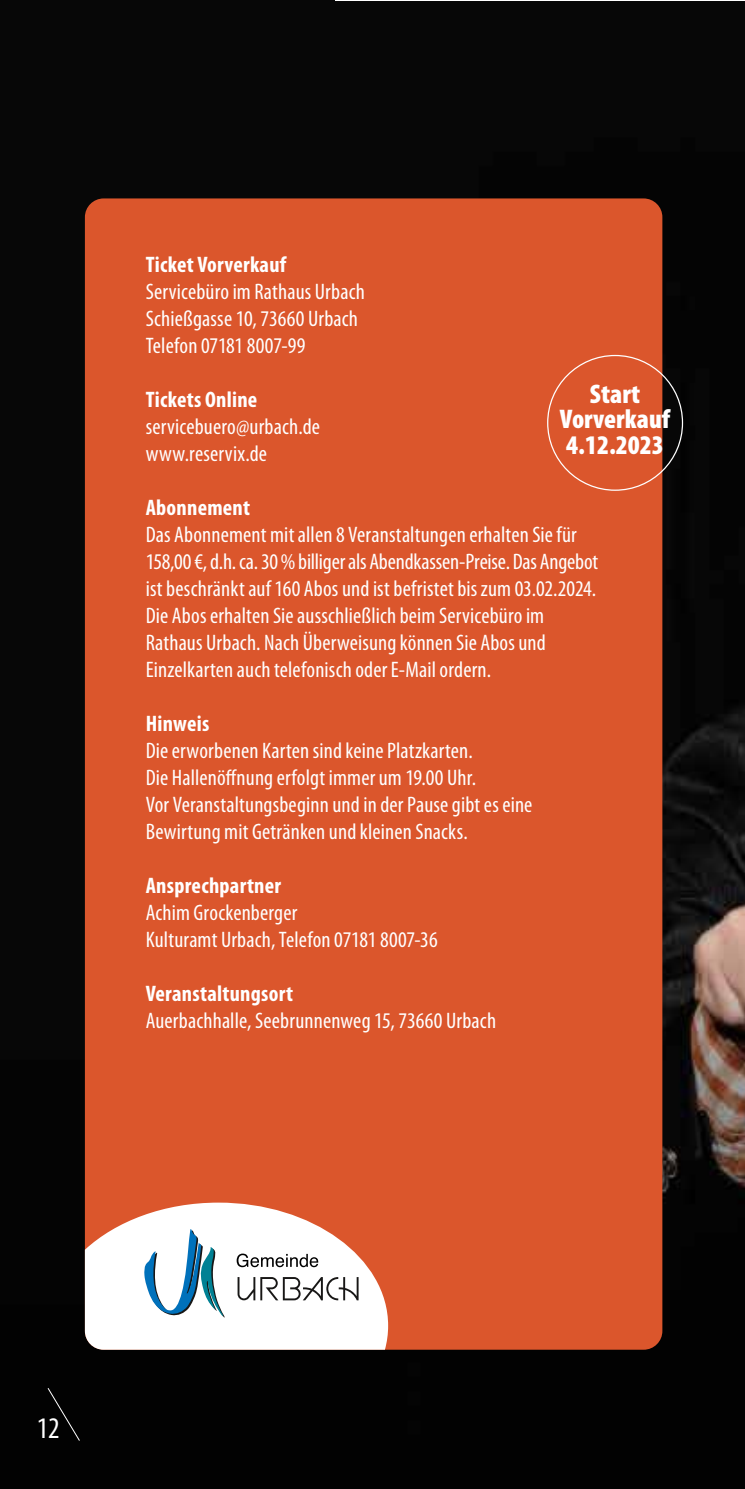
<style>
.page{position:relative;width:745px;height:1489px;background:#fff}
.page>*{position:absolute;margin:0;border:0;box-sizing:border-box;transform-origin:0 0}
.t1{font:condensed 30px "Myriad Pro";color:#fff}
.t2{font:900 condensed 27px/25.5px "Myriad Pro";color:#fff;text-align:center}
.t3{font:condensed 22.5px/27px "Myriad Pro";letter-spacing:.005em;color:#fff}
.t4{font:700 condensed 22.5px "Myriad Pro";letter-spacing:.01em;color:#fff}
</style>
<div class="page">
<div style="left:0;top:0;width:744px;height:1488px;background:#070707"></div>
<div style="left:47px;top:1386px;width:33px;height:55px;background:#020202"></div>
<div style="left:85px;top:198px;width:577px;height:1151px;background:#db562c;border-radius:19px"></div>
<svg style="left:85px;top:1202px;width:303px;height:147px;fill:#fff"></svg>
<svg style="left:144px;top:1228px;width:81px;height:89px;background:#b3cfdd"></svg>
<svg style="left:237px;top:1276px;width:121px;height:24px;background:#c6c6c6"></svg>
<svg style="left:236px;top:1253px;width:82px;height:14px"></svg>
<p class="t4" style="left:146px;top:252px;width:142px">Ticket Vorverkauf</p>
<p class="t3" style="left:146px;top:278px;width:220px">Servicebüro im Rathaus Urbach<br>Schießgasse 10, 73660 Urbach<br>Telefon 07181 8007-99</p>
<p class="t4" style="left:146px;top:387px;width:113px">Tickets Online</p>
<p class="t3" style="left:146px;top:413px;width:176px">servicebuero@urbach.de www.reservix.de</p>
<p class="t4" style="left:146px;top:495px;width:106px">Abonnement</p>
<p class="t3" style="left:146px;top:521px;width:453px">Das Abonnement mit allen 8 Veranstaltungen erhalten Sie für 158,00 €, d.h. ca. 30 % billiger als Abendkassen-Preise. Das Angebot ist beschränkt auf 160 Abos und ist befristet bis zum 03.02.2024.<br>Die Abos erhalten Sie ausschließlich beim Servicebüro im Rathaus Urbach. Nach Überweisung können Sie Abos und Einzelkarten auch telefonisch oder E-Mail ordern.</p>
<p class="t4" style="left:146px;top:711px;width:65px">Hinweis</p>
<p class="t3" style="left:146px;top:737px;width:388px">Die erworbenen Karten sind keine Platzkarten.<br>Die Hallenöffnung erfolgt immer um 19.00 Uhr.<br>Vor Veranstaltungsbeginn und in der Pause gibt es eine Bewirtung mit Getränken und kleinen Snacks.</p>
<p class="t4" style="left:146px;top:873px;width:137px">Ansprechpartner</p>
<p class="t3" style="left:146px;top:899px;width:293px">Achim Grockenberger<br>Kulturamt Urbach, Telefon 07181 8007-36</p>
<p class="t4" style="left:146px;top:981px;width:149px">Veranstaltungsort</p>
<p class="t3" style="left:146px;top:1007px;width:351px">Auerbachhalle, Seebrunnenweg 15, 73660 Urbach</p>
<p class="t2" style="left:559px;top:381px;width:112px">Start<br>Vorverkauf<br>4.12.2023</p>
<h1 class="t1" style="left:37px;top:1411px;width:25px">12</h1>
</div>
